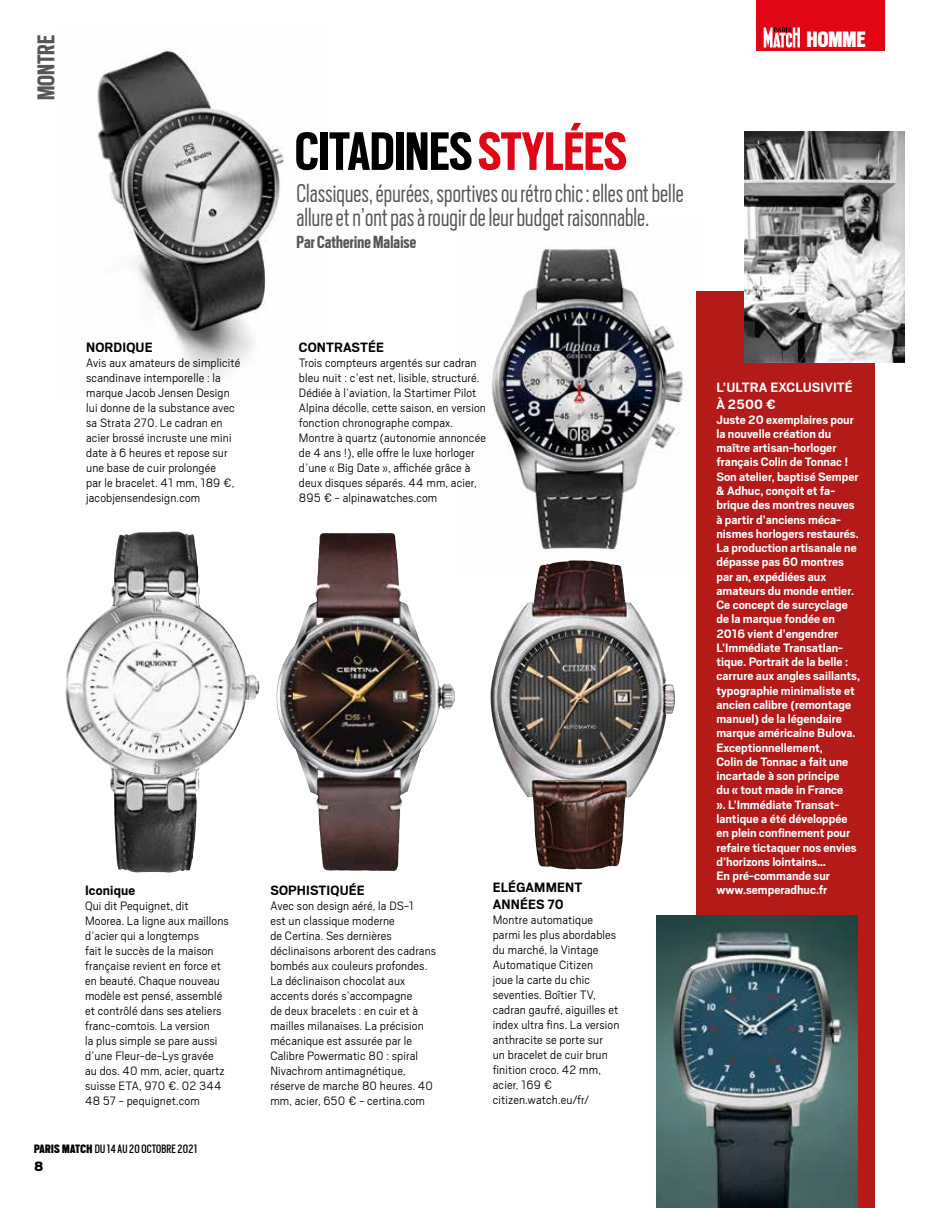
<style>
.page{position:relative;width:936px;height:1208px;background:#fff}
.page>*{position:absolute;margin:0;border:0;box-sizing:border-box;transform-origin:0 0}
.t1{font:700 60px "Scout Cond";color:#000}
.t2{font:300 28.5px/24px "Scout Cond";letter-spacing:.005em;color:#565655}
.t3{font:700 27px "Scout Cond";color:#565655}
.t4{font:900 24.75px "Scout Cond";letter-spacing:.01em;color:#fff}
.t5{font:700 19.5px "Scout Cond";letter-spacing:.01em;color:#565655}
.t6{font:700 15px/17.2px "Scout";letter-spacing:.01em;color:#000}
.t7{font:700 15px/17.2px "Scout";letter-spacing:.01em;color:#fff}
.t8{font:900 15px "Scout";color:#000}
.t9{font:300 13.5px/15px "Scout";letter-spacing:.01em;color:#000}
.t10{font:700 13.5px/14.2px "Scout";color:#fff}
.t11{font:13.5px "Scout Cond";letter-spacing:.015em;color:#000}
.s1{color:#e00615}
.s2{font-weight:900}
</style>
<div class="page">
<div style="left:756px;top:0;width:128px;height:51px;background:#e00615"></div>
<svg style="left:763px;top:27px;width:36px;height:21px"></svg>
<img style="left:97px;top:50px;width:187px;height:330px">
<img style="left:491px;top:247px;width:212px;height:304px">
<img style="left:65px;top:531px;width:195px;height:341px">
<img style="left:490px;top:560px;width:185px;height:309px">
<img style="left:276px;top:533px;width:179px;height:338px">
<div style="left:696px;top:292px;width:178px;height:916px;background:#b41a18"></div>
<img style="left:744px;top:132px;width:160px;height:230px">
<img style="left:656px;top:916px;width:201px;height:292px">
<h3 class="t3" style="left:29px;top:100px;width:67px;rotate:-90deg">MONTRE</h3>
<h1 class="t1" style="left:295px;top:112px;width:333px">CITADINES <span class="s1">STYLÉES</span></h1>
<h2 class="t2" style="left:296px;top:179px;width:389px">Classiques, épurées, sportives ou rétro chic : elles ont belle allure et n’ont pas à rougir de leur budget raisonnable.</h2>
<h3 class="t5" style="left:296px;top:229px;width:121px">Par Catherine Malaise</h3>
<h3 class="t4" style="left:806px;top:23px;width:60px">HOMME</h3>
<p class="t6" style="left:86px;top:338px;width:68px">NORDIQUE</p>
<p class="t9" style="left:86px;top:355px;width:156px">Avis aux amateurs de simplicité scandinave intemporelle : la marque Jacob Jensen Design lui donne de la substance avec sa Strata 270. Le cadran en acier brossé incruste une mini date à 6 heures et repose sur une base de cuir prolongée<br>par le bracelet. 41 mm, 189 €, jacobjensendesign.com</p>
<p class="t6" style="left:299px;top:338px;width:87px">CONTRASTÉE</p>
<p class="t9" style="left:299px;top:355px;width:188px">Trois compteurs argentés sur cadran bleu nuit : c’est net, lisible, structuré.<br>Dédiée à l’aviation, la Startimer Pilot Alpina décolle, cette saison, en version fonction chronographe compax.<br>Montre à quartz (autonomie annoncée de 4 ans !), elle offre le luxe horloger d’une « Big Date », affichée grâce à deux disques séparés. 44 mm, acier, 895 € - alpinawatches.com</p>
<p class="t6" style="left:85px;top:881px;width:52px">Iconique</p>
<p class="t9" style="left:85px;top:897px;width:145px">Qui dit Pequignet, dit<br>Moorea. La ligne aux maillons d’acier qui a longtemps<br>fait le succès de la maison française revient en force et en beauté. Chaque nouveau modèle est pensé, assemblé et contrôlé dans ses ateliers franc-comtois. La version<br>la plus simple se pare aussi d’une Fleur-de-Lys gravée au dos. 40 mm, acier, quartz suisse ETA, 970 €. 02 344<br>48 57 - pequignet.com</p>
<p class="t11" style="left:34px;top:1139px;width:165px"><span class="s2">PARIS MATCH</span> DU 14 AU 20 OCTOBRE 2021</p>
<p class="t8" style="left:34px;top:1156px;width:11px">8</p>
<p class="t6" style="left:270px;top:881px;width:96px">SOPHISTIQUÉE</p>
<p class="t9" style="left:270px;top:897px;width:167px">Avec son design aéré, la DS-1<br>est un classique moderne<br>de Certina. Ses dernières déclinaisons arborent des cadrans bombés aux couleurs profondes.<br>La déclinaison chocolat aux accents dorés s’accompagne<br>de deux bracelets : en cuir et à mailles milanaises. La précision mécanique est assurée par le<br>Calibre Powermatic 80 : spiral<br>Nivachrom antimagnétique, réserve de marche 80 heures. 40 mm, acier, 650 € - certina.com</p>
<p class="t6" style="left:492px;top:878px;width:91px">ELÉGAMMENT<br>ANNÉES 70</p>
<p class="t9" style="left:492px;top:911px;width:128px">Montre automatique parmi les plus abordables du marché, la Vintage<br>Automatique Citizen<br>joue la carte du chic seventies. Boîtier TV, cadran gaufré, aiguilles et index ultra fins. La version anthracite se porte sur<br>un bracelet de cuir brun finition croco. 42 mm, acier, 169 € citizen.watch.eu/fr/</p>
<p class="t7" style="left:716px;top:378px;width:138px">L’ULTRA EXCLUSIVITÉ<br>À 2500 €</p>
<p class="t10" style="left:716px;top:412px;width:145px">Juste 20 exemplaires pour la nouvelle création du maître artisan-horloger français Colin de Tonnac !<br>Son atelier, baptisé Semper &amp; Adhuc, conçoit et fa&shy;brique des montres neuves à partir d’anciens méca&shy;nismes horlogers restaurés.<br>La production artisanale ne dépasse pas 60 montres par an, expédiées aux amateurs du monde entier.<br>Ce concept de surcyclage de la marque fondée en<br>2016 vient d’engendrer<br>L’Immédiate Transatlan&shy;tique. Portrait de la belle : carrure aux angles saillants, typographie minimaliste et ancien calibre (remontage manuel) de la légendaire marque américaine Bulova.<br>Exceptionnellement,<br>Colin de Tonnac a fait une incartade à son principe<br>du « tout made in France<br>». L’Immédiate Transat&shy;lantique a été développée en plein confinement pour refaire tictaquer nos envies d’horizons lointains…<br>En pré-commande sur www.semperadhuc.fr</p>
</div>
